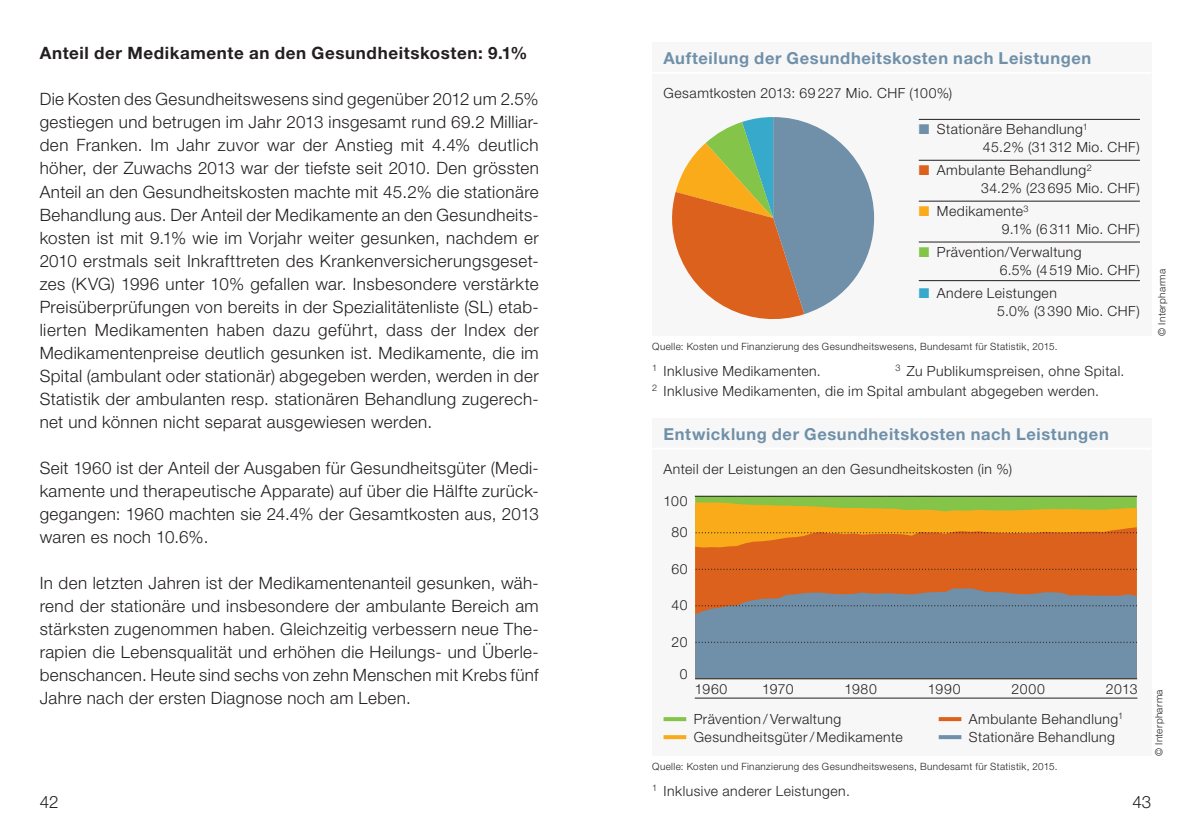
<style>
.page{position:relative;width:1191px;height:840px;background:#fff}
.page>*{position:absolute;margin:0;border:0;box-sizing:border-box;transform-origin:0 0}
.IPH_GT{font:300 17px/23px "Helvetica Neue";letter-spacing:.025em;color:#231f20;text-align:justify}
.IPH_ZT{font:700 17px "Helvetica Neue";letter-spacing:.035em;color:#231f20}
.IPH_grafiktitel{font:700 16.4px "Helvetica Neue";letter-spacing:.035em;color:#6f90a8}
.IPH_Grafiktitel__2{font:300 14px/18px "Helvetica Neue";letter-spacing:.035em;color:#231f20}
.t1{font:300 10px "Helvetica Neue";letter-spacing:.04em;color:#231f20}
.s1{color:#6f90a8}
.s2{color:#dc611c}
.s3{color:#faab1a}
.s4{color:#83c449}
.s5{color:#37a9cb}
</style>
<div class="page">
<div style="left:652px;top:43px;width:499px;height:292px;background:#f7f7f8"></div>
<hr style="left:652px;top:72px;width:499px;height:2px;background:#fff">
<svg style="left:672px;top:117px;width:202px;height:202px"></svg>
<hr style="left:918px;top:119px;width:222px;height:1px;background:#231f20">
<hr style="left:918px;top:160px;width:222px;height:1px;background:#231f20">
<hr style="left:918px;top:201px;width:222px;height:1px;background:#231f20">
<hr style="left:918px;top:241px;width:222px;height:1px;background:#231f20">
<hr style="left:918px;top:280px;width:222px;height:1px;background:#231f20">
<div style="left:652px;top:418px;width:499px;height:337px;background:#f7f7f8"></div>
<hr style="left:652px;top:447px;width:499px;height:2px;background:#fff">
<svg style="left:695px;top:496px;width:441px;height:6px;background:#77af44"></svg>
<svg style="left:695px;top:502px;width:441px;height:25px;background:#ddb025"></svg>
<svg style="left:695px;top:527px;width:441px;height:61px;background:#de6a1b"></svg>
<hr style="left:695px;top:678px;width:442px;height:1px;background:#231f20">
<hr style="left:694px;top:697px;width:443px;height:1px;background:#231f20">
<svg style="left:695px;top:588px;width:441px;height:90px;background:#778b9a"></svg>
<svg style="left:695px;top:568px;width:441px;height:1px"></svg>
<svg style="left:695px;top:532px;width:441px;height:1px"></svg>
<hr style="left:695px;top:495px;width:442px;height:1px;background:#231f20">
<svg style="left:938px;top:717px;width:23px;height:3px"></svg>
<svg style="left:938px;top:735px;width:23px;height:3px"></svg>
<svg style="left:663px;top:717px;width:23px;height:3px"></svg>
<svg style="left:663px;top:735px;width:23px;height:3px"></svg>
<p class="IPH_ZT" style="left:40px;top:43px;width:489px">Anteil der Medikamente an den Gesundheitskosten: 9.1%</p>
<p class="IPH_GT" style="left:40px;top:87px;width:500px">Die Kosten des Gesundheitswesens sind gegenüber 2012 um 2.5% gestiegen und betrugen im Jahr 2013 insgesamt rund 69.2 Milliar&shy;den Franken. Im Jahr zuvor war der Anstieg mit 4.4% deutlich höher, der Zuwachs 2013 war der tiefste seit 2010. Den grössten Anteil an den Gesundheitskosten machte mit 45.2% die stationäre Behandlung aus. Der Anteil der Medikamente an den Gesundheits&shy;kosten ist mit 9.1% wie im Vorjahr weiter gesunken, nachdem er 2010 erstmals seit Inkrafttreten des Krankenversicherungsgeset&shy;zes (KVG) 1996 unter 10% gefallen war. Insbesondere verstärkte Preisüberprüfungen von bereits in der Spezialitätenliste (SL) etab&shy;lierten Medikamenten haben dazu geführt, dass der Index der Medikamentenpreise deutlich gesunken ist. Medikamente, die im Spital (ambulant oder stationär) abgegeben werden, werden in der Statistik der ambulanten resp. stationären Behandlung zugerech&shy;net und können nicht separat ausgewiesen werden.</p>
<p class="IPH_GT" style="left:40px;top:455px;width:500px">Seit 1960 ist der Anteil der Ausgaben für Gesundheitsgüter (Medi&shy;kamente und therapeutische Apparate) auf über die Hälfte zurück&shy;gegangen: 1960 machten sie 24.4% der Gesamtkosten aus, 2013 waren es noch 10.6%.</p>
<p class="IPH_GT" style="left:40px;top:570px;width:500px">In den letzten Jahren ist der Medikamentenanteil gesunken, wäh&shy;rend der stationäre und insbesondere der ambulante Bereich am stärksten zugenommen haben. Gleichzeitig verbessern neue The&shy;rapien die Lebensqualität und erhöhen die Heilungs- und Überle&shy;benschancen. Heute sind sechs von zehn Menschen mit Krebs fünf Jahre nach der ersten Diagnose noch am Leben.</p>
<p class="IPH_grafiktitel" style="left:663px;top:48px;width:429px">Aufteilung der Gesundheitskosten nach Leistungen</p>
<p class="IPH_Grafiktitel__2" style="left:663px;top:84px;width:290px">Gesamtkosten 2013: 69 227 Mio. CHF (100%)</p>
<p class="IPH_Grafiktitel__2" style="left:983px;top:120px;width:158px;text-indent:-64px"><span class="s1">■</span> Stationäre Behandlung<sup>1<br></sup>45.2% (31 312 Mio. CHF)</p>
<p class="IPH_Grafiktitel__2" style="left:981px;top:161px;width:160px;text-indent:-62px"><span class="s2">■</span> Ambulante Behandlung<sup>2<br></sup>34.2% (23 695 Mio. CHF)</p>
<p class="IPH_Grafiktitel__2" style="left:1001px;top:202px;width:140px;text-indent:-83px"><span class="s3">■</span> Medikamente<sup>3<br></sup>9.1% (6 311 Mio. CHF)</p>
<p class="IPH_Grafiktitel__2" style="left:999px;top:242px;width:142px;text-indent:-81px"><span class="s4">■</span> Prävention/Verwaltung<br>6.5% (4 519 Mio. CHF)</p>
<p class="IPH_Grafiktitel__2" style="left:997px;top:283px;width:144px;text-indent:-78px"><span class="s5">■</span> Andere Leistungen<br>5.0% (3 390 Mio. CHF)</p>
<p class="t1" style="left:652px;top:340px;width:407px">Quelle: Kosten und Finanzierung des Gesundheitswesens, Bundesamt für Statistik, 2015.</p>
<p class="IPH_Grafiktitel__2" style="left:652px;top:361px;width:170px"><sup>1</sup> Inklusive Medikamenten.</p>
<p class="IPH_Grafiktitel__2" style="left:652px;top:381px;width:448px"><sup>2</sup> Inklusive Medikamenten, die im Spital ambulant abgegeben werden.</p>
<p class="IPH_Grafiktitel__2" style="left:895px;top:361px;width:230px"><sup>3</sup> Zu Publikumspreisen, ohne Spital.</p>
<p class="IPH_grafiktitel" style="left:663px;top:423px;width:447px">Entwicklung der Gesundheitskosten nach Leistungen</p>
<p class="IPH_Grafiktitel__2" style="left:663px;top:459px;width:350px">Anteil der Leistungen an den Gesundheitskosten (in %)</p>
<p class="IPH_Grafiktitel__2" style="left:663px;top:491px;width:26px">100</p>
<p class="IPH_Grafiktitel__2" style="left:671px;top:522px;width:18px">80</p>
<p class="IPH_Grafiktitel__2" style="left:671px;top:559px;width:18px">60</p>
<p class="IPH_Grafiktitel__2" style="left:671px;top:595px;width:18px">40</p>
<p class="IPH_Grafiktitel__2" style="left:671px;top:632px;width:18px">20</p>
<p class="IPH_Grafiktitel__2" style="left:680px;top:663px;width:9px">0</p>
<p class="IPH_Grafiktitel__2" style="left:695px;top:679px;width:34px">1960</p>
<p class="IPH_Grafiktitel__2" style="left:762px;top:679px;width:33px">1970</p>
<p class="IPH_Grafiktitel__2" style="left:844px;top:679px;width:34px">1980</p>
<p class="IPH_Grafiktitel__2" style="left:928px;top:679px;width:34px">1990</p>
<p class="IPH_Grafiktitel__2" style="left:1011px;top:679px;width:35px">2000</p>
<p class="IPH_Grafiktitel__2" style="left:1105px;top:679px;width:33px">2013</p>
<p class="IPH_Grafiktitel__2" style="left:693px;top:709px;width:149px">Prävention / Verwaltung</p>
<p class="IPH_Grafiktitel__2" style="left:693px;top:727px;width:211px">Gesundheitsgüter/ Medikamente</p>
<p class="IPH_Grafiktitel__2" style="left:968px;top:709px;width:156px">Ambulante Behandlung<sup>1</sup></p>
<p class="IPH_Grafiktitel__2" style="left:968px;top:727px;width:148px">Stationäre Behandlung</p>
<p class="t1" style="left:1155px;top:335px;width:68px;rotate:-90deg">© Interpharma</p>
<p class="t1" style="left:1153px;top:755px;width:68px;rotate:-90deg">© Interpharma</p>
<p class="t1" style="left:652px;top:760px;width:407px">Quelle: Kosten und Finanzierung des Gesundheitswesens, Bundesamt für Statistik, 2015.</p>
<p class="IPH_Grafiktitel__2" style="left:652px;top:781px;width:199px"><sup>1</sup> Inklusive anderer Leistungen.</p>
<p class="IPH_GT" style="left:40px;top:789px;width:20px">42</p>
<p class="IPH_GT" style="left:1132px;top:789px;width:20px">43</p>
</div>
